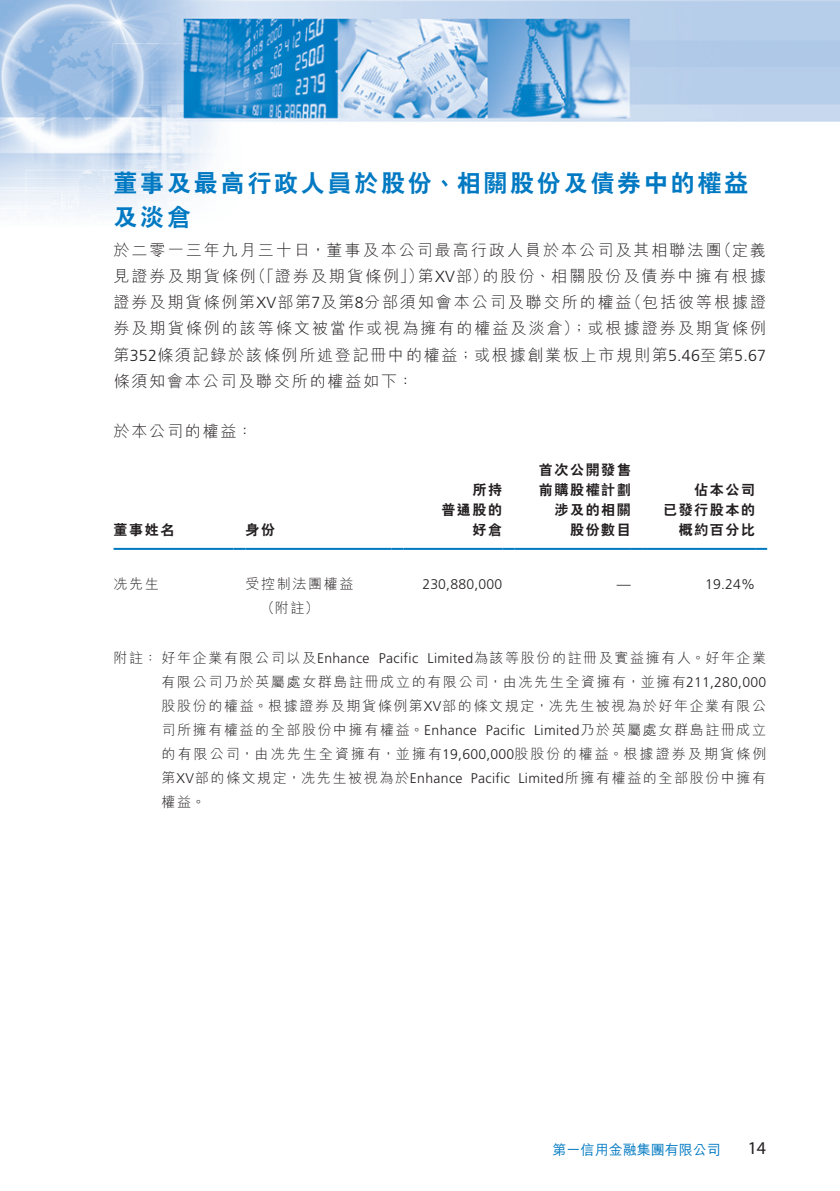
<style>
.page{position:relative;width:840px;height:1191px;background:#fff}
.page>*{position:absolute;margin:0;border:0;box-sizing:border-box;transform-origin:0 0}
._03_H1{font:800 24px/34px "C Hei 2 HK";letter-spacing:.115em;color:#0079c2}
.t1{font:18px "Myriad Pro";color:#231f20}
._11_P0{font:300 16px/26px "M Hei HK";letter-spacing:.125em;color:#231f20}
._21_IN0__Note{font:300 14px/24px "M Hei HK";letter-spacing:.115em;color:#231f20}
._31_table_tab_6pt{font:800 14px/20px "C Hei 2 HK";letter-spacing:.115em;color:#231f20;text-align:right}
._21_IN0__Note-2{font:300 14px "M Hei HK";letter-spacing:.15em;color:#231f20}
._21_IN0__Note-3{font:300 14px "Frutiger LT Std";letter-spacing:.025em;color:#231f20}
._31_table_tab_6pt-2{font:300 14px "Frutiger LT Std";letter-spacing:.015em;color:#231f20}
.t2{font:500 14px "M Hei HK";color:#0079c2}
._29_Table_Stub__Note{font:300 14px "M Hei HK";letter-spacing:.115em;color:#231f20}
._31_table_tab_6pt-3{font:300 14px "M Hei HK";color:#231f20}
._29_Table_Stub__Note-2{font:800 14px "C Hei 2 HK";color:#231f20}
.s1{font-family:"Frutiger LT Std"}
</style>
<div class="page">
<img style="left:1px;top:0;width:838px;height:550px">
<img style="left:0;top:0;width:1px;height:1191px">
<hr style="left:113px;top:548px;width:120px;height:2px;background:#0079c2">
<svg style="left:233px;top:548px;width:12px;height:2px"></svg>
<hr style="left:245px;top:548px;width:146px;height:2px;background:#0079c2">
<svg style="left:391px;top:548px;width:12px;height:2px"></svg>
<hr style="left:403px;top:548px;width:99px;height:2px;background:#0079c2">
<svg style="left:502px;top:548px;width:12px;height:2px"></svg>
<hr style="left:514px;top:548px;width:116px;height:2px;background:#0079c2">
<svg style="left:630px;top:548px;width:12px;height:2px"></svg>
<hr style="left:642px;top:548px;width:112px;height:2px;background:#0079c2">
<svg style="left:754px;top:548px;width:12px;height:2px"></svg>
<p class="_03_H1" style="left:113px;top:166px;width:636px">董事及最高行政人員於股份、相關股份及債券中的權益及淡倉</p>
<p class="_11_P0" style="left:715px;top:237px;width:52px">（定義</p>
<p class="_11_P0" style="left:482px;top:237px;width:285px;text-indent:-369px">於二零一三年九月三十日，董事及本公司最高行政人員於本公司及其相聯法團<br>的股份、相關股份及債券中擁有根據</p>
<p class="_11_P0" style="left:250px;top:263px;width:175px">（「證券及期貨條例」）</p>
<p class="_11_P0" style="left:418px;top:263px;width:72px">第<span class="s1">XV</span>部）</p>
<p class="_11_P0" style="left:113px;top:263px;width:144px">見證券及期貨條例</p>
<p class="_11_P0" style="left:625px;top:289px;width:141px">（包括彼等根據證</p>
<p class="_11_P0" style="left:113px;top:289px;width:653px">證券及期貨條例第<span class="s1">XV</span>部第<span class="s1">7</span>及第<span class="s1">8</span>分部須知會本公司及聯交所的權益<br>券及期貨條例的該等條文被當作或視為擁有的權益及淡倉）；或根據證券及期貨條例第<span class="s1">352</span>條須記錄於該條例所述登記冊中的權益；或根據創業板上市規則第<span class="s1">5.46</span>至第<span class="s1">5.67</span>條須知會本公司及聯交所的權益如下：</p>
<p class="_11_P0" style="left:113px;top:417px;width:141px">於本公司的權益：</p>
<p class="_31_table_tab_6pt" style="left:113px;top:520px;width:62px">董事姓名</p>
<p class="_31_table_tab_6pt-3" style="left:113px;top:573px;width:47px">冼先生</p>
<p class="_29_Table_Stub__Note-2" style="left:245px;top:520px;width:31px">身份</p>
<p class="_29_Table_Stub__Note" style="left:245px;top:573px;width:109px">受控制法團權益</p>
<p class="_29_Table_Stub__Note" style="left:260px;top:597px;width:59px">（附註(</p>
<p class="_31_table_tab_6pt" style="left:441px;top:480px;width:62px">所持<br>普通股的好倉</p>
<p class="_31_table_tab_6pt-2" style="left:422px;top:576px;width:81px">230,880,000</p>
<p class="_31_table_tab_6pt" style="left:538px;top:460px;width:93px">首次公開發售前購股權計劃涉及的相關股份數目</p>
<p class="_31_table_tab_6pt-2" style="left:616px;top:576px;width:15px">—</p>
<p class="_31_table_tab_6pt" style="left:662px;top:480px;width:93px">佔本公司<br>已發行股本的概約百分比</p>
<p class="_31_table_tab_6pt-2" style="left:704px;top:576px;width:52px">19.24%</p>
<p class="_21_IN0__Note" style="left:427px;top:645px;width:340px"><span class="s1">Limited</span>為該等股份的註冊及實益擁有人。好年企業</p>
<p class="_21_IN0__Note" style="left:113px;top:645px;width:257px">附註：好年企業有限公司以及<span class="s1">Enhance</span></p>
<p class="_21_IN0__Note" style="left:161px;top:669px;width:605px">有限公司乃於英屬處女群島註冊成立的有限公司，由冼先生全資擁有，並擁有<span class="s1">211,280,000</span></p>
<p class="_21_IN0__Note" style="left:161px;top:693px;width:606px">股股份的權益。根據證券及期貨條例第<span class="s1">XV</span>部的條文規定，冼先生被視為於好年企業有限公</p>
<p class="_21_IN0__Note" style="left:533px;top:717px;width:234px"><span class="s1">Limited</span>乃於英屬處女群島註冊成立</p>
<p class="_21_IN0__Note-3" style="left:378px;top:650px;width:41px">Pacific</p>
<p class="_21_IN0__Note" style="left:161px;top:717px;width:316px">司所擁有權益的全部股份中擁有權益。<span class="s1">Enhance</span></p>
<p class="_21_IN0__Note-2" style="left:161px;top:744px;width:606px">的有限公司，由冼先生全資擁有，並擁有<span class="s1">19,600,000</span>股股份的權益。根據證券及期貨條例</p>
<p class="_21_IN0__Note" style="left:518px;top:765px;width:249px"><span class="s1">Limited</span>所擁有權益的全部股份中擁有</p>
<p class="_21_IN0__Note-3" style="left:485px;top:722px;width:41px">Pacific</p>
<p class="_21_IN0__Note" style="left:161px;top:765px;width:302px">第<span class="s1">XV</span>部的條文規定，冼先生被視為於<span class="s1">Enhance</span>權益。</p>
<p class="_21_IN0__Note-3" style="left:470px;top:770px;width:41px">Pacific</p>
<p class="t2" style="left:552px;top:1139px;width:169px">第一信用金融集團有限公司</p>
<p class="t1" style="left:747px;top:1137px;width:20px">14</p>
</div>
